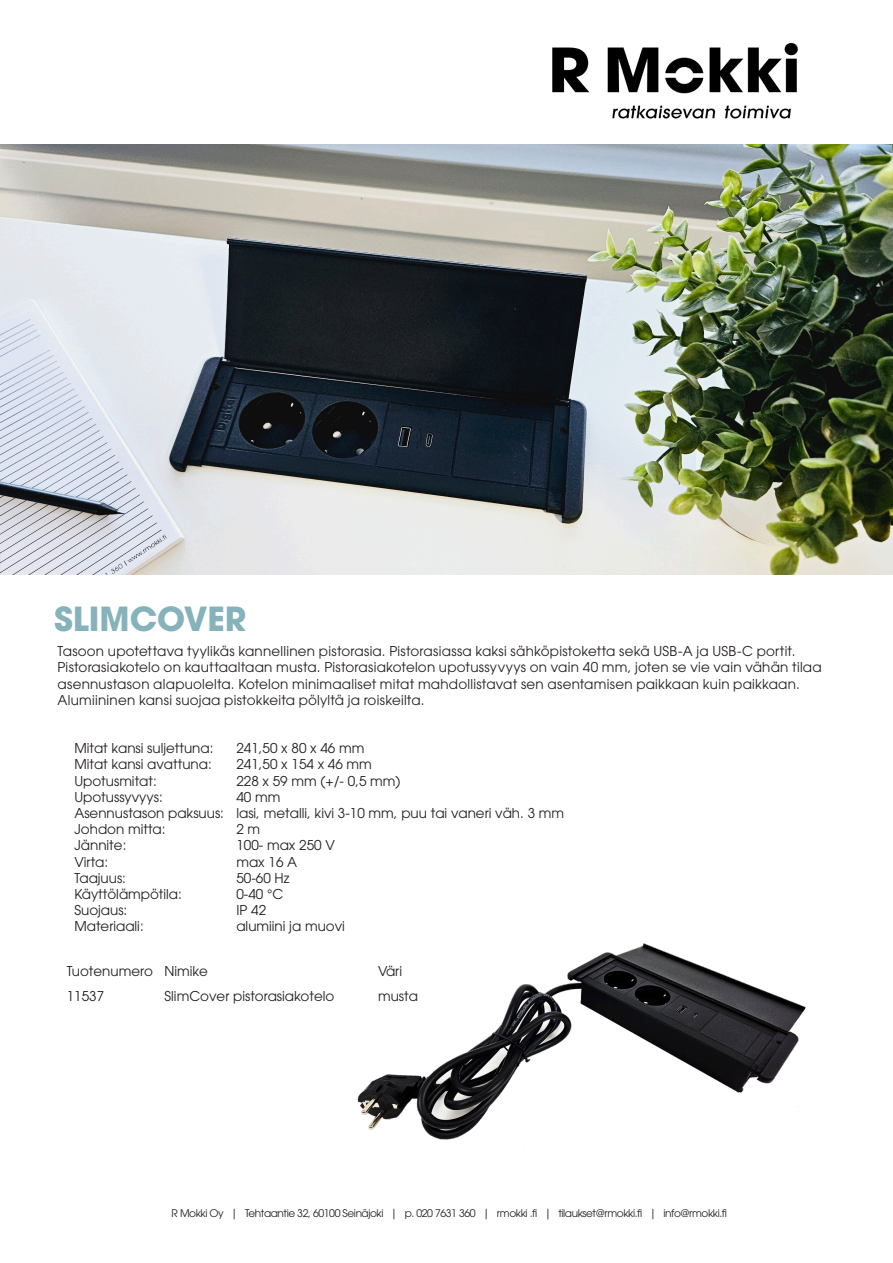
<style>
.page{position:relative;width:893px;height:1263px;background:#fff}
.page>*{position:absolute;margin:0;border:0;box-sizing:border-box;transform-origin:0 0}
.otsikko{font:700 33px "ITC Avant Garde Pro";color:#86b2bc}
.tuotekuvaus{font:13.5px/16.5px "ITC Avant Garde Pro";color:#231f20}
.Sarkainleipä{font:13.5px "ITC Avant Garde Pro";color:#231f20}
.Lihavointi{font:13.5px "ITC Avant Garde Pro";color:#231f20}
.t1{font:10.5px "ITC Avant Garde Pro";letter-spacing:-.04em;color:#231f20}
</style>
<div class="page">
<img style="left:552px;top:42px;width:246px;height:77px">
<img style="left:357px;top:943px;width:449px;height:207px">
<img style="left:0;top:145px;width:893px;height:429px">
<p class="otsikko" style="left:54px;top:596px;width:194px">SLIMCOVER</p>
<p class="tuotekuvaus" style="left:58px;top:642px;width:766px">Tasoon upotettava tyylikäs kannellinen pistorasia. Pistorasiassa kaksi sähköpistoketta sekä USB-A ja USB-C portit.<br>Pistorasiakotelo on kauttaaltaan musta. Pistorasiakotelon upotussyvyys on vain 40 mm, joten se vie vain vähän tilaa asennustason alapuolelta. Kotelon minimaaliset mitat mahdollistavat sen asentamisen paikkaan kuin paikkaan.<br>Alumiininen kansi suojaa pistokkeita pölyltä ja roiskeilta.</p>
<p class="tuotekuvaus" style="left:74px;top:740px;width:141px">Mitat kansi suljettuna:</p>
<p class="tuotekuvaus" style="left:236px;top:740px;width:130px">241,50 x 80 x 46 mm</p>
<p class="tuotekuvaus" style="left:74px;top:756px;width:139px">Mitat kansi avattuna:</p>
<p class="tuotekuvaus" style="left:236px;top:756px;width:137px">241,50 x 154 x 46 mm</p>
<p class="tuotekuvaus" style="left:74px;top:772px;width:84px">Upotusmitat:</p>
<p class="tuotekuvaus" style="left:236px;top:772px;width:166px">228 x 59 mm (+/- 0,5 mm)</p>
<p class="tuotekuvaus" style="left:74px;top:788px;width:90px">Upotussyvyys:</p>
<p class="tuotekuvaus" style="left:236px;top:788px;width:46px">40 mm</p>
<p class="tuotekuvaus" style="left:74px;top:804px;width:491px">Asennustason paksuus: lasi, metalli, kivi 3-10 mm, puu tai vaneri väh. 3 mm</p>
<p class="tuotekuvaus" style="left:74px;top:821px;width:93px">Johdon mitta:</p>
<p class="tuotekuvaus" style="left:236px;top:821px;width:25px">2 m</p>
<p class="tuotekuvaus" style="left:74px;top:837px;width:53px">Jännite:</p>
<p class="tuotekuvaus" style="left:236px;top:837px;width:100px">100- max 250 V</p>
<p class="tuotekuvaus" style="left:74px;top:853px;width:35px">Virta:</p>
<p class="tuotekuvaus" style="left:236px;top:853px;width:62px">max 16 A</p>
<p class="tuotekuvaus" style="left:74px;top:869px;width:53px">Taajuus:</p>
<p class="tuotekuvaus" style="left:236px;top:869px;width:55px">50-60 Hz</p>
<p class="tuotekuvaus" style="left:74px;top:885px;width:109px">Käyttölämpötila:</p>
<p class="tuotekuvaus" style="left:236px;top:885px;width:49px">0-40 °C</p>
<p class="tuotekuvaus" style="left:74px;top:902px;width:54px">Suojaus:</p>
<p class="tuotekuvaus" style="left:236px;top:902px;width:31px">IP 42</p>
<p class="tuotekuvaus" style="left:74px;top:918px;width:71px">Materiaali:</p>
<p class="tuotekuvaus" style="left:236px;top:918px;width:110px">alumiini ja muovi</p>
<p class="Lihavointi" style="left:67px;top:963px;width:143px">Tuotenumero Nimike</p>
<p class="Lihavointi" style="left:378px;top:963px;width:26px">Väri</p>
<p class="Sarkainleipä" style="left:67px;top:987px;width:39px">11537</p>
<p class="Sarkainleipä" style="left:165px;top:987px;width:171px">SlimCover pistorasiakotelo</p>
<p class="Sarkainleipä" style="left:378px;top:987px;width:41px">musta</p>
<p class="t1" style="left:172px;top:1206px;width:557px">R Mokki Oy | Tehtaantie 32, 60100 Seinäjoki | p. 020 7631 360 | rmokki .fi | tilaukset@rmokki.fi | info@rmokki.fi</p>
</div>
